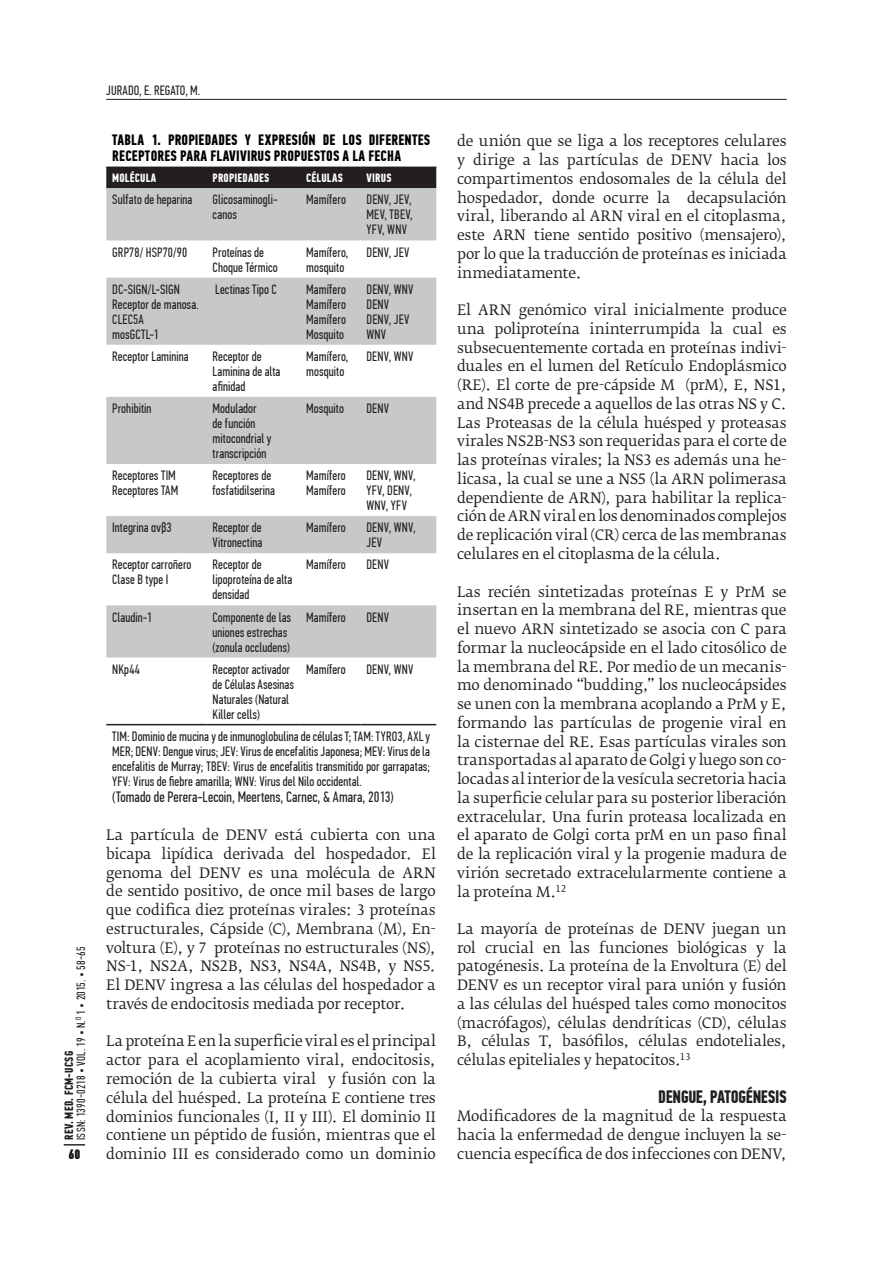
<style>
.page{position:relative;width:893px;height:1263px;background:#fff}
.page>*{position:absolute;margin:0;border:0;box-sizing:border-box;transform-origin:0 0}
.t1{font:700 18px "PF Din Text Comp Pro";letter-spacing:-.025em;color:#231f20}
.t2{font:700 15px/16.5px "PF Din Text Comp Pro";letter-spacing:.015em;color:#000}
.t3{font:15px "PF Din Text Comp Pro";color:#231f20}
.t4{font:14.25px/18.8px "Fedra Serif B Pro";letter-spacing:-.01em;color:#231f20;text-align:justify}
.t5{font:13.5px/15px "PF Din Text Comp Pro";letter-spacing:.005em;color:#231f20}
.t6{font:700 13.5px "PF Din Text Comp Pro";color:#231f20}
.t7{font:12px/12px "PF Din Text Comp Pro";letter-spacing:.015em;color:#231f20}
.t8{font:700 12px "PF Din Text Comp Pro";letter-spacing:.02em;color:#fff}
.s1{font-weight:700}
</style>
<div class="page">
<svg style="left:64px;top:1144px;width:21px;height:1px"></svg>
<hr style="left:106px;top:99px;width:681px;height:1px;background:#231f20">
<div style="left:106px;top:168px;width:330px;height:20px;background:#231f20"></div>
<svg style="left:106px;top:188px;width:330px;height:469px;fill:#c7c8ca"></svg>
<hr style="left:106px;top:167px;width:101px;height:1px;background:#231f20">
<hr style="left:207px;top:167px;width:93px;height:1px;background:#231f20">
<hr style="left:300px;top:167px;width:61px;height:1px;background:#231f20">
<hr style="left:361px;top:167px;width:75px;height:1px;background:#231f20">
<hr style="left:106px;top:724px;width:101px;height:1px;background:#231f20">
<hr style="left:207px;top:724px;width:93px;height:1px;background:#231f20">
<hr style="left:300px;top:724px;width:61px;height:1px;background:#231f20">
<hr style="left:361px;top:724px;width:75px;height:1px;background:#231f20">
<p class="t7" style="left:63px;top:1140px;width:195px;rotate:-90deg"><span class="s1">REV. MED. FCM-UCSG<br></span>ISSN: 1390-0218 • VOL. 19 • N.<sup>O</sup> 1 • 2015. • 58-65</p>
<p class="t6" style="left:69px;top:1146px;width:13px">60</p>
<p class="t5" style="left:106px;top:83px;width:96px">JURADO, E. REGATO, M.</p>
<p class="t2" style="left:112px;top:132px;width:319px">TABLA 1. PROPIEDADES Y EXPRESIÓN DE LOS DIFERENTES<br>RECEPTORES PARA FLAVIVIRUS PROPUESTOS A LA FECHA</p>
<p class="t8" style="left:112px;top:171px;width:45px">MOLÉCULA</p>
<p class="t8" style="left:213px;top:171px;width:58px">PROPIEDADES</p>
<p class="t8" style="left:306px;top:171px;width:38px">CÉLULAS</p>
<p class="t8" style="left:367px;top:171px;width:26px">VIRUS</p>
<p class="t5" style="left:112px;top:192px;width:82px">Sulfato de heparina</p>
<p class="t5" style="left:213px;top:192px;width:67px">Glicosaminogli&shy;canos</p>
<p class="t5" style="left:306px;top:192px;width:41px">Mamífero</p>
<p class="t5" style="left:367px;top:192px;width:48px;text-align:justify">DENV, JEV, MEV, TBEV, YFV, WNV</p>
<p class="t5" style="left:112px;top:245px;width:76px">GRP78/ HSP70/90</p>
<p class="t5" style="left:213px;top:245px;width:67px">Proteínas de<br>Choque Térmico</p>
<p class="t5" style="left:306px;top:245px;width:44px">Mamífero, mosquito</p>
<p class="t5" style="left:367px;top:245px;width:44px">DENV, JEV</p>
<p class="t5" style="left:112px;top:282px;width:88px">DC-SIGN/L-SIGN<br>Receptor de manosa.<br>CLEC5A<br>mosGCTL-1</p>
<p class="t5" style="left:215px;top:282px;width:63px">Lectinas Tipo C</p>
<p class="t5" style="left:306px;top:282px;width:41px;text-align:justify">Mamífero Mamífero Mamífero Mosquito</p>
<p class="t5" style="left:367px;top:282px;width:49px">DENV, WNV<br>DENV<br>DENV, JEV<br>WNV</p>
<p class="t5" style="left:112px;top:349px;width:78px">Receptor Laminina</p>
<p class="t5" style="left:213px;top:349px;width:69px">Receptor de<br>Laminina de alta afinidad</p>
<p class="t5" style="left:306px;top:349px;width:44px">Mamífero, mosquito</p>
<p class="t5" style="left:367px;top:349px;width:49px">DENV, WNV</p>
<p class="t5" style="left:112px;top:401px;width:41px">Prohibitin</p>
<p class="t5" style="left:213px;top:401px;width:60px">Modulador<br>de función mitocondrial y transcripción</p>
<p class="t5" style="left:306px;top:401px;width:39px">Mosquito</p>
<p class="t5" style="left:367px;top:401px;width:24px">DENV</p>
<p class="t5" style="left:112px;top:468px;width:68px">Receptores TIM<br>Receptores TAM</p>
<p class="t5" style="left:213px;top:468px;width:64px">Receptores de fosfatidilserina</p>
<p class="t5" style="left:306px;top:468px;width:41px">Mamífero<br>Mamífero</p>
<p class="t5" style="left:366px;top:468px;width:51px">DENV, WNV,<br>YFV, DENV,<br>WNV, YFV</p>
<p class="t5" style="left:112px;top:520px;width:61px">Integrina αvβ3</p>
<p class="t5" style="left:213px;top:520px;width:51px">Receptor de<br>Vitronectina</p>
<p class="t5" style="left:306px;top:520px;width:41px">Mamífero</p>
<p class="t5" style="left:366px;top:520px;width:51px">DENV, WNV,<br>JEV</p>
<p class="t5" style="left:112px;top:557px;width:81px">Receptor carroñero<br>Clase B type I</p>
<p class="t5" style="left:213px;top:557px;width:81px">Receptor de lipoproteína de alta densidad</p>
<p class="t5" style="left:306px;top:557px;width:41px">Mamífero</p>
<p class="t5" style="left:366px;top:557px;width:24px">DENV</p>
<p class="t5" style="left:112px;top:609px;width:41px">Claudin-1</p>
<p class="t5" style="left:213px;top:609px;width:80px">Componente de las uniones estrechas (zonula occludens)</p>
<p class="t5" style="left:306px;top:609px;width:41px">Mamífero</p>
<p class="t5" style="left:366px;top:609px;width:24px">DENV</p>
<p class="t5" style="left:112px;top:662px;width:29px">NKp44</p>
<p class="t5" style="left:213px;top:662px;width:83px">Receptor activador de Células Asesinas<br>Naturales (Natural<br>Killer cells)</p>
<p class="t5" style="left:306px;top:662px;width:41px">Mamífero</p>
<p class="t5" style="left:366px;top:662px;width:49px">DENV, WNV</p>
<p class="t5" style="left:112px;top:729px;width:319px;text-align:justify">TIM: Dominio de mucina y de inmunoglobulina de células T; TAM: TYRO3, AXL y MER; DENV: Dengue virus; JEV: Virus de encefalitis Japonesa; MEV: Virus de la encefalitis de Murray; TBEV: Virus de encefalitis transmitido por garrapatas; YFV: Virus de fiebre amarilla; WNV: Virus del Nilo occidental.</p>
<p class="t3" style="left:112px;top:788px;width:283px">(Tomado de Perera-Lecoin, Meertens, Carnec, &amp; Amara, 2013)</p>
<p class="t4" style="left:106px;top:826px;width:331px">La partícula de DENV está cubierta con una bicapa lipídica derivada del hospedador. El genoma del DENV es una molécula de ARN de sentido positivo, de once mil bases de largo que codifica diez proteínas virales: 3 proteínas estructurales, Cápside (C), Membrana (M), En&shy;voltura (E), y 7 proteínas no estructurales (NS), NS-1, NS2A, NS2B, NS3, NS4A, NS4B, y NS5.<br>El DENV ingresa a las células del hospedador a través de endocitosis mediada por receptor.</p>
<p class="t4" style="left:106px;top:1032px;width:331px">La proteína E en la superficie viral es el principal actor para el acoplamiento viral, endocitosis, remoción de la cubierta viral y fusión con la célula del huésped. La proteína E contiene tres dominios funcionales (I, II y III). El dominio II contiene un péptido de fusión, mientras que el dominio III es considerado como un dominio</p>
<p class="t4" style="left:457px;top:132px;width:331px">de unión que se liga a los receptores celulares y dirige a las partículas de DENV hacia los compartimentos endosomales de la célula del hospedador, donde ocurre la decapsulación viral, liberando al ARN viral en el citoplasma, este ARN tiene sentido positivo (mensajero), por lo que la traducción de proteínas es iniciada inmediatamente.</p>
<p class="t4" style="left:457px;top:301px;width:331px">El ARN genómico viral inicialmente produce una poliproteína ininterrumpida la cual es subsecuentemente cortada en proteínas indivi&shy;duales en el lumen del Retículo Endoplásmico (RE). El corte de pre-cápside M (prM), E, NS1, and NS4B precede a aquellos de las otras NS y C.<br>Las Proteasas de la célula huésped y proteasas virales NS2B-NS3 son requeridas para el corte de las proteínas virales; la NS3 es además una he&shy;licasa, la cual se une a NS5 (la ARN polimerasa dependiente de ARN), para habilitar la replica&shy;ción de ARN viral en los denominados complejos de replicación viral (CR) cerca de las membranas celulares en el citoplasma de la célula.</p>
<p class="t4" style="left:457px;top:582px;width:331px">Las recién sintetizadas proteínas E y PrM se insertan en la membrana del RE, mientras que el nuevo ARN sintetizado se asocia con C para formar la nucleocápside en el lado citosólico de la membrana del RE. Por medio de un mecanis&shy;mo denominado “budding,” los nucleocápsides se unen con la membrana acoplando a PrM y E, formando las partículas de progenie viral en la cisternae del RE. Esas partículas virales son transportadas al aparato de Golgi y luego son co&shy;locadas al interior de la vesícula secretoria hacia la superficie celular para su posterior liberación extracelular. Una furin proteasa localizada en el aparato de Golgi corta prM en un paso final de la replicación viral y la progenie madura de virión secretado extracelularmente contiene a la proteína M.<sup>12</sup></p>
<p class="t4" style="left:457px;top:919px;width:331px">La mayoría de proteínas de DENV juegan un rol crucial en las funciones biológicas y la patogénesis. La proteína de la Envoltura (E) del DENV es un receptor viral para unión y fusión a las células del huésped tales como monocitos (macrófagos), células dendríticas (CD), células B, células T, basófilos, células endoteliales, células epiteliales y hepatocitos.<sup>13</sup></p>
<p class="t1" style="left:658px;top:1085px;width:130px">DENGUE, PATOGÉNESIS</p>
<p class="t4" style="left:457px;top:1107px;width:331px">Modificadores de la magnitud de la respuesta hacia la enfermedad de dengue incluyen la se&shy;cuencia específica de dos infecciones con DENV,</p>
</div>
